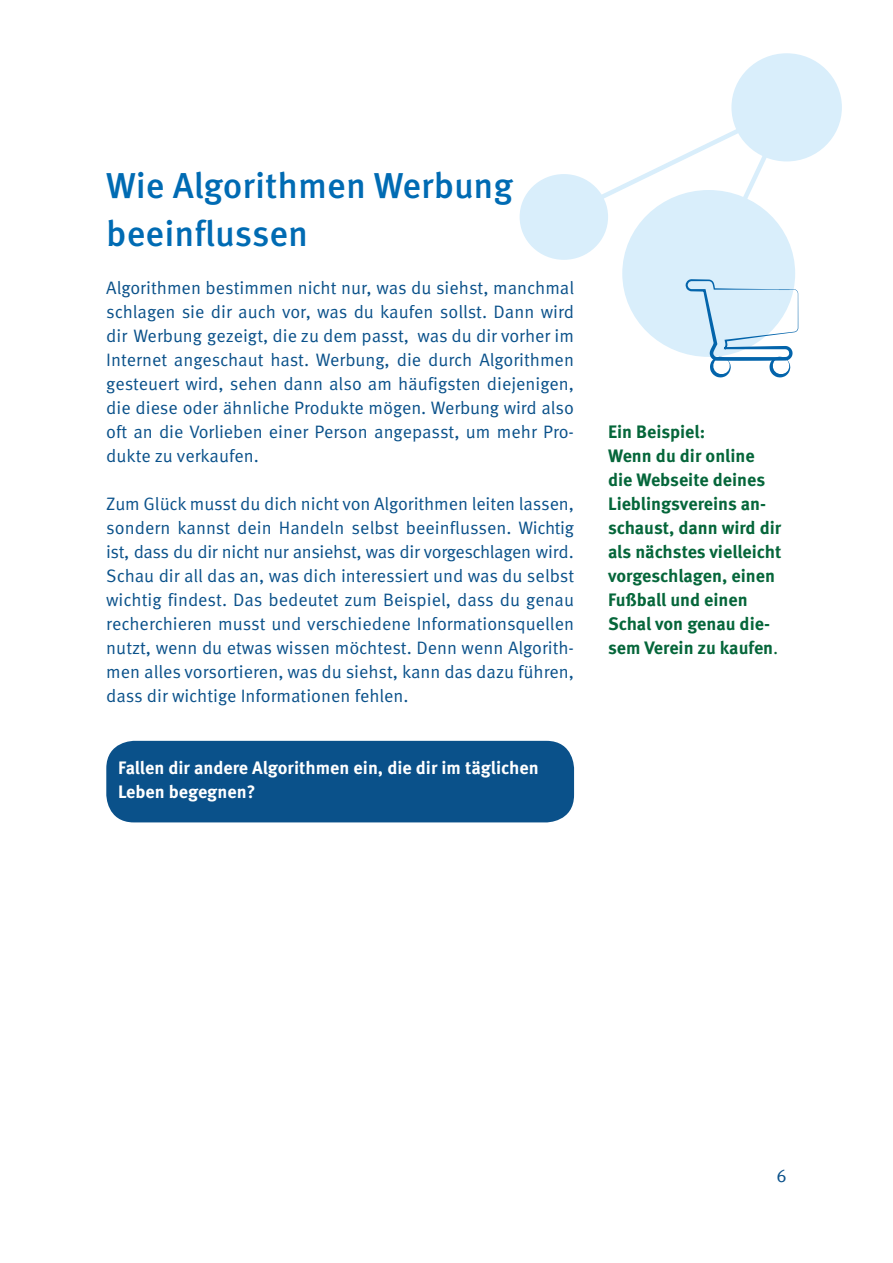
<style>
.page{position:relative;width:893px;height:1263px;background:#fff}
.page>*{position:absolute;margin:0;border:0;box-sizing:border-box;transform-origin:0 0}
.t1{font:500 36px "Meta Pro";color:#006bb3}
.t2{font:18px/24px "Meta Pro";color:#0a518a;text-align:justify}
.t3{font:700 18px/24px "Meta Pro";color:#05663a}
.t4{font:700 18px "Meta Pro";color:#fff}
.s1{font-weight:400}
</style>
<div class="page">
<div style="left:106px;top:741px;width:468px;height:81px;background:#0a518a;border-radius:28px"></div>
<div style="left:520px;top:174px;width:88px;height:86px;background:#d9eefb;border-radius:50%"></div>
<div style="left:731px;top:53px;width:111px;height:108px;background:#d9eefb;border-radius:50%"></div>
<svg style="left:558px;top:97px;width:240px;height:280px"></svg>
<h2 class="t1" style="left:106px;top:163px;width:408px">Wie Algorithmen Werbung</h2>
<h2 class="t1" style="left:106px;top:211px;width:203px">beeinflussen</h2>
<p class="t2" style="left:106px;top:276px;width:469px">Algorithmen bestimmen nicht nur, was du siehst, manchmal schlagen sie dir auch vor, was du kaufen sollst. Dann wird dir Werbung gezeigt, die zu dem passt, was du dir vorher im Internet angeschaut hast. Werbung, die durch Algorithmen gesteuert wird, sehen dann also am häufigsten diejenigen, die diese oder ähnliche Produkte mögen. Werbung wird also oft an die Vorlieben einer Person angepasst, um mehr Pro&shy;dukte zu verkaufen.</p>
<p class="t2" style="left:106px;top:492px;width:469px">Zum Glück musst du dich nicht von Algorithmen leiten lassen, sondern kannst dein Handeln selbst beeinflussen. Wichtig ist, dass du dir nicht nur ansiehst, was dir vorgeschlagen wird.<br>Schau dir all das an, was dich interessiert und was du selbst wichtig findest. Das bedeutet zum Beispiel, dass du genau recherchieren musst und verschiedene Informationsquellen nutzt, wenn du etwas wissen möchtest. Denn wenn Algorith&shy;men alles vorsortieren, was du siehst, kann das dazu führen, dass dir wichtige Informationen fehlen.</p>
<p class="t4" style="left:118px;top:756px;width:422px">Fallen dir andere Algorithmen ein, die dir im täglichen</p>
<p class="t4" style="left:118px;top:780px;width:139px">Leben begegnen?</p>
<p class="t3" style="left:608px;top:420px;width:99px">Ein Beispiel:</p>
<p class="t3" style="left:608px;top:444px;width:175px">Wenn du dir online die Webseite deines<br>Lieblingsvereins an&shy;schaust, dann wird dir als nächstes vielleicht vorgeschlagen, einen<br>Fußball und einen<br>Schal von genau die&shy;sem Verein zu kaufen<span class="s1">.</span></p>
<p class="t2" style="left:776px;top:1164px;width:12px">6</p>
</div>
